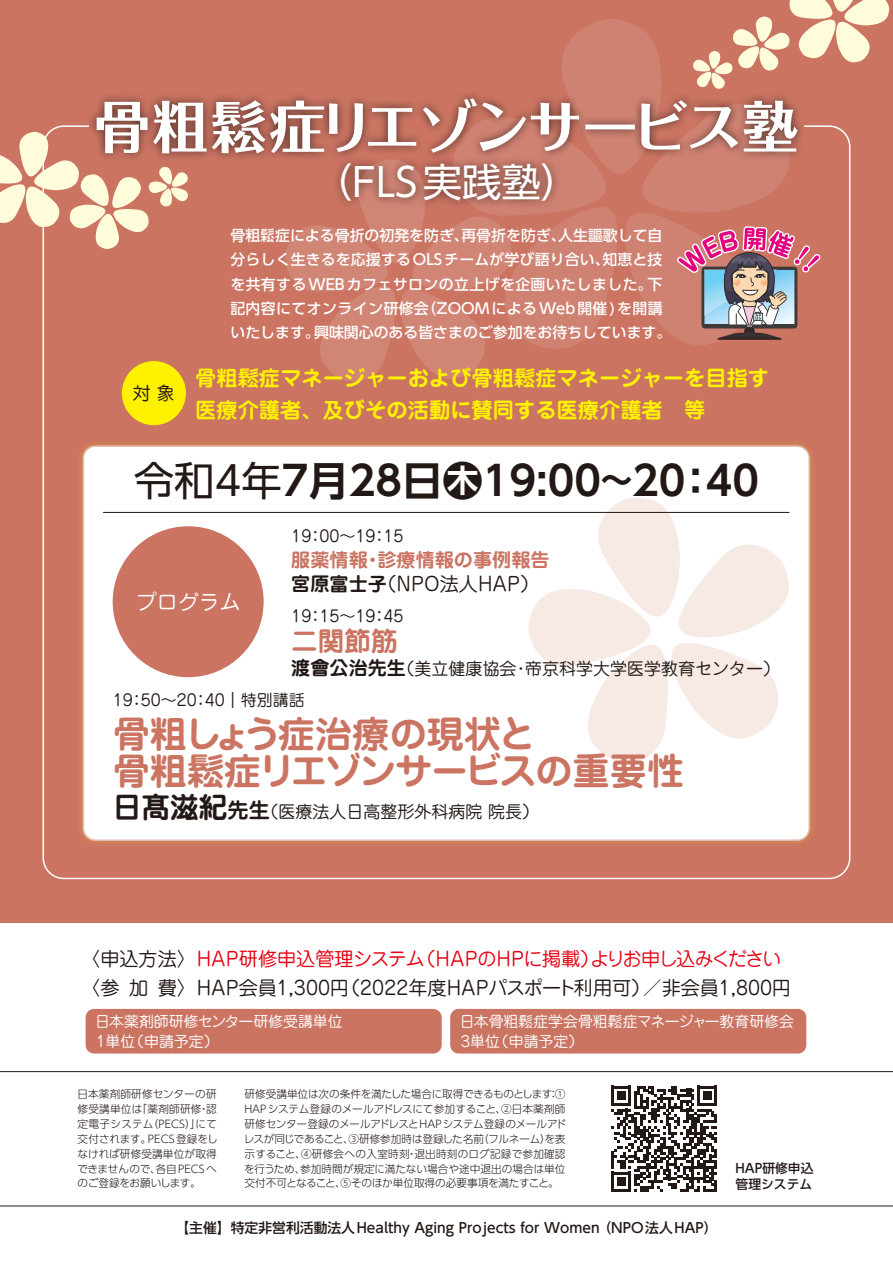
<style>
.page{position:relative;width:893px;height:1263px;background:#fff}
.page>*{position:absolute;margin:0;border:0;box-sizing:border-box;transform-origin:0 0}
.t1{font:700 56.4px "Folk Pro";letter-spacing:-.035em;color:#fff}
.t2{font:700 40.35px "UD Shin Go Pr 6 N De";color:#221815}
.t3{font:39.3px "UD Shin Go Pr 6 N";color:#fff}
.t4{font:700 37.2px/37.2px "Jun 501 Pro";letter-spacing:-.035em;color:#cb7462}
.t5{font:700 28.65px "Jun 501 Pro";color:#221815}
.t6{font:700 26.55px "Jun 501 Pro";color:#cb7462}
.t7{font:700 21.3px "Jun 501 Pro";color:#fff100}
.t8{font:21px "Jun 201 Pro";color:#fff}
.t9{font:19.2px/28.7px "Jun 201 Pro";color:#221815}
.t10{font:700 19.2px "Jun 501 Pro";color:#cb7462}
.t11{font:700 19.2px "Jun 501 Pro";color:#221815}
.t12{font:19.2px "Jun 201 Pro";letter-spacing:-.095em;color:#e60012}
.t13{font:19.2px "Jun 201 Pro";letter-spacing:-.005em;color:#e60012}
.t14{font:18px "Jun 201 Pro";color:#221815}
.t15{font:16.95px "Jun 201 Pro";color:#221815}
.t16{font:15.9px "Jun 201 Pro";color:#221815}
.t17{font:500 14.85px/24.5px "UD Shin Go Pr 6 N";letter-spacing:.01em;color:#fff}
.t18{font:14.85px/20.2px "Jun 201 Pro";color:#fff}
.t19{font:500 14.85px/24.5px "UD Shin Go Pr 6 N";letter-spacing:.03em;color:#fff}
.t20{font:500 13.8px "UD Shin Go Pr 6 N";color:#221815}
.t21{font:500 12.75px/15.9px "UD Shin Go Pr 6 N";color:#221815}
.t22{font:300 10.65px/14.9px "UD Shin Go Pr 6 N";color:#221815}
.t23{font:300 10.65px/14.9px "UD Shin Go Pr 6 N";letter-spacing:-.02em;color:#221815}
.t24{font:300 10.65px/14.9px "UD Shin Go Pr 6 N";letter-spacing:.02em;color:#221815;text-align:right}
.t25{font:300 10.65px/14.9px "UD Shin Go Pr 6 N";letter-spacing:-.03em;color:#221815}
.s1{font-family:"UD Shin Go Pr 6 N";font-weight:400}
.s2{font-size:21.3px}
.s3{color:#e60012}
</style>
<div class="page">
<div style="left:0;top:0;width:893px;height:923px;background:#cb7462"></div>
<div style="left:75px;top:438px;width:742px;height:411px;background:#cd795d"></div>
<div style="left:83px;top:446px;width:726px;height:394px;background:#fff;border-radius:12px"></div>
<div style="left:83px;top:445px;width:727px;height:396px;border:2px solid #e6bfb2;border-radius:12px"></div>
<svg style="left:528px;top:497px;width:262px;height:265px"></svg>
<svg style="left:286px;top:0;width:604px;height:384px"></svg>
<div style="left:122px;top:361px;width:64px;height:64px;background:#fff100;border-radius:50%"></div>
<div style="left:87px;top:90px;width:719px;height:120px;background:#221815;opacity:.75"></div>
<svg style="left:0;top:132px;width:188px;height:117px"></svg>
<hr style="left:0;top:1071px;width:893px;height:1px;background:#221815">
<hr style="left:0;top:1205px;width:893px;height:1px;background:#221815">
<svg style="left:611px;top:1086px;width:106px;height:106px"></svg>
<div style="left:86px;top:1009px;width:356px;height:44px;background:#cb7462;border-radius:9px"></div>
<div style="left:450px;top:1009px;width:356px;height:44px;background:#cb7462;border-radius:9px"></div>
<hr style="left:103px;top:512px;width:686px;height:1px;background:#221815">
<div style="left:113px;top:526px;width:151px;height:151px;background:#cb7462;border-radius:50%"></div>
<h1 class="t1" style="left:94px;top:79px;width:706px">骨粗鬆症リエゾンサービス塾</h1>
<h3 class="t3" style="left:313px;top:151px;width:269px">（FLS実践塾(</h3>
<h3 class="t17" style="left:230px;top:222px;width:240px">骨粗鬆症による骨折の初発を防ぎ、</h3>
<h3 class="t17" style="left:461px;top:222px;width:106px">再骨折を防ぎ、</h3>
<h3 class="t17" style="left:558px;top:222px;width:106px">人生謳歌して自</h3>
<h3 class="t14" style="left:133px;top:379px;width:44px">対象</h3>
<h3 class="t17" style="left:230px;top:247px;width:381px">分らしく生きるを応援するOLSチームが学び語り合い、</h3>
<h3 class="t17" style="left:602px;top:247px;width:61px">知恵と技</h3>
<h3 class="t19" style="left:422px;top:271px;width:242px;text-indent:-191px">を共有するWEBカフェサロンの立上げを企画いたしました。（ZOOMによるWeb開催)を開講</h3>
<h3 class="t17" style="left:648px;top:271px;width:16px">下</h3>
<h3 class="t17" style="left:314px;top:296px;width:359px;text-indent:-84px">記内容にてオンライン研修会<br>興味関心のある皆さまのご参加をお待ちしています。</h3>
<h3 class="t17" style="left:230px;top:320px;width:91px">いたします。</h3>
<h3 class="t7" style="left:195px;top:361px;width:576px">骨粗鬆症マネージャーおよび骨粗鬆症マネージャーを目指す</h3>
<h3 class="t7" style="left:195px;top:393px;width:512px">医療介護者、及びその活動に賛同する医療介護者　等</h3>
<h2 class="t2" style="left:134px;top:448px;width:627px"><span class="s1">令和4年</span>7月28日木19:00~20：40</h2>
<h3 class="t8" style="left:136px;top:585px;width:106px">プログラム</h3>
<h3 class="t16" style="left:291px;top:524px;width:114px">19：00~19：15</h3>
<h3 class="t10" style="left:377px;top:544px;width:174px">診療情報の事例報告</h3>
<h3 class="t10" style="left:291px;top:544px;width:78px">服薬情報</h3>
<h3 class="t10" style="left:363px;top:544px;width:21px">・</h3>
<h3 class="t9" style="left:377px;top:568px;width:163px">（NPO法人HAP(</h3>
<h3 class="t11" style="left:291px;top:569px;width:97px">宮原富士子</h3>
<h3 class="t16" style="left:291px;top:603px;width:114px">19：15~19：45</h3>
<h3 class="t6" style="left:291px;top:620px;width:108px">二関節筋</h3>
<h3 class="t11" style="left:291px;top:653px;width:116px">渡會公治先生</h3>
<h3 class="t16" style="left:113px;top:687px;width:193px">19：50～20：40｜特別講話</h3>
<h3 class="t4" style="left:113px;top:711px;width:573px">骨粗しょう症治療の現状と<br>骨粗鬆症リエゾンサービスの重要性</h3>
<h3 class="t15" style="left:261px;top:798px;width:279px">（医療法人日高整形外科病院院長(</h3>
<h3 class="t15" style="left:398px;top:655px;width:121px">（美立健康協会</h3>
<h3 class="t15" style="left:525px;top:655px;width:257px">帝京科学大学医学教育センター(</h3>
<h3 class="t15" style="left:512px;top:655px;width:19px">・</h3>
<h3 class="t5" style="left:113px;top:784px;width:159px">日髙滋紀<span class="s2">先生</span></h3>
<h3 class="t9" style="left:158px;top:942px;width:635px;text-indent:-77px">〈申込方法〉<span class="s3">HAP研修申込管理システム<br></span>費〉HAP会員1,300 （円 2022年度HAPパスポート利用可／）非会員1,800円</h3>
<h3 class="t12" style="left:590px;top:944px;width:193px">よりお申し込みください</h3>
<h3 class="t13" style="left:416px;top:944px;width:184px">（HAPのHPに掲載）</h3>
<h3 class="t9" style="left:81px;top:971px;width:40px">〈参</h3>
<h3 class="t9" style="left:129px;top:971px;width:21px">加</h3>
<h3 class="t18" style="left:129px;top:1009px;width:215px;text-indent:-34px">日本薬剤師研修センター研修受講単位（申請予定(</h3>
<h3 class="t18" style="left:96px;top:1030px;width:41px">1単位</h3>
<h3 class="t18" style="left:494px;top:1009px;width:302px;text-indent:-34px">日本骨粗鬆症学会骨粗鬆症マネージャー教育研修会（申請予定(</h3>
<h3 class="t18" style="left:461px;top:1030px;width:41px">3単位</h3>
<p class="t24" style="left:77px;top:1086px;width:141px">日本薬剤師研修センターの研「薬剤師研修認</p>
<p class="t22" style="left:78px;top:1101px;width:66px">修受講単位は</p>
<p class="t22" style="left:198px;top:1101px;width:12px">・</p>
<p class="t22" style="left:148px;top:1116px;width:54px">（PECS）」</p>
<p class="t22" style="left:148px;top:1116px;width:71px;text-indent:-70px">定電子システム<br>PECS登録をし</p>
<p class="t22" style="left:196px;top:1116px;width:23px">にて</p>
<p class="t22" style="left:78px;top:1131px;width:75px">交付されます。</p>
<p class="t22" style="left:78px;top:1146px;width:141px">なければ研修受講単位が取得</p>
<p class="t22" style="left:156px;top:1161px;width:63px">各自PECSへ</p>
<p class="t25" style="left:77px;top:1161px;width:125px">できませんので、<br>のご登録をお願いします。</p>
<p class="t23" style="left:244px;top:1086px;width:322px">研修受講単位は次の条件を満たした場合に取得できるものとします 1</p>
<p class="t22" style="left:548px;top:1086px;width:12px">：</p>
<p class="t22" style="left:244px;top:1101px;width:323px">HAPシステム登録のメールアドレスにて参加すること、②日本薬剤師</p>
<p class="t22" style="left:244px;top:1116px;width:323px">研修センター登録のメールアドレスとHAPシステム登録のメールアド</p>
<p class="t23" style="left:478px;top:1131px;width:89px">（フルネームを表</p>
<p class="t22" style="left:244px;top:1131px;width:323px">レスが同じであること、③研修参加時は登録した名前<br>示すること、④研修会への入室時刻退出時刻のログ記録で参加確認</p>
<p class="t22" style="left:540px;top:1131px;width:12px">）</p>
<p class="t22" style="left:300px;top:1146px;width:267px;text-indent:106px">・<br>参加時間が規定に満たない場合や途中退出の場合は単位</p>
<p class="t23" style="left:244px;top:1161px;width:316px">を行うため、<br>交付不可となること、⑤そのほか単位取得の必要事項を満たすこと。</p>
<p class="t21" style="left:736px;top:1160px;width:79px">HAP研修申込管理システム</p>
<p class="t20" style="left:175px;top:1216px;width:426px">【主催】特定非営利活動法人Healthy Aging Projects for Women</p>
<p class="t20" style="left:597px;top:1216px;width:122px">（NPO法人HAP(</p>
</div>
